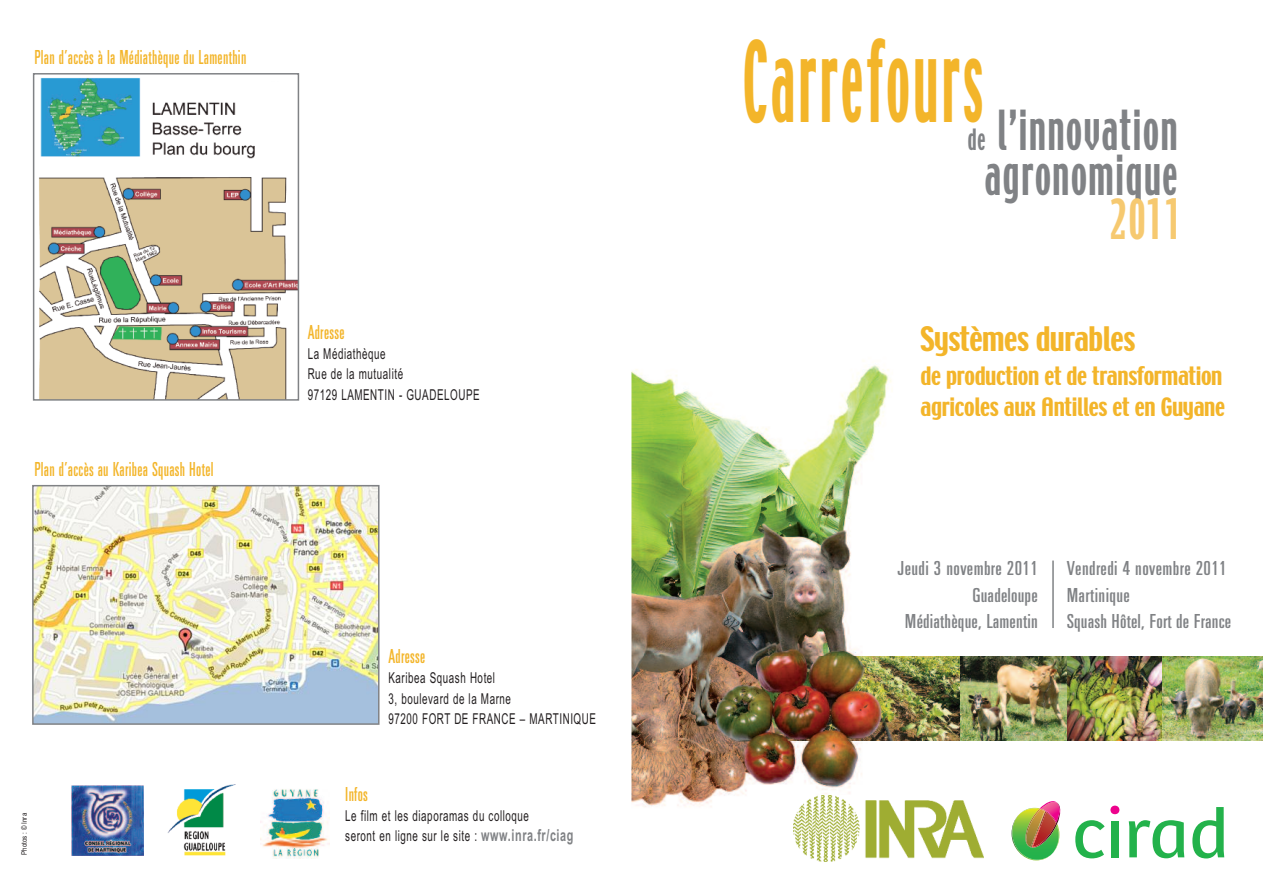
<style>
.page{position:relative;width:1263px;height:893px;background:#fff}
.page>*{position:absolute;margin:0;border:0;box-sizing:border-box;transform-origin:0 0}
.t1{font:99.45px "Techno";letter-spacing:.075em;color:#f3b52a;scale:.5 1}
.t2{font:49.05px/45px "Techno";letter-spacing:.05em;color:#808285;text-align:center;scale:.69 1}
.t3{font:49.05px "Techno";color:#f6c970;scale:.69 1}
.t4{font:30px "Techno";letter-spacing:-.015em;color:#f3b52a}
.t5{font:22.5px/31.5px "Techno";letter-spacing:-.015em;color:#f3b52a}
.t6{font:21px/27.6px "Univers Cinquan Neuf Normal";letter-spacing:.01em;color:#808285;text-align:right}
.t7{font:21px "Univers Cinquan Neuf Normal";letter-spacing:.02em;color:#f3b52a;scale:.8 1}
.t8{font:15px/20.2px "Arial Narrow";letter-spacing:.045em;color:#231f20;scale:.8 1}
.t9{font:7.5px "Arial Narrow";color:#231f20}
.s1{font-weight:700;font-size:16.5px;color:#808285}
.s2{font-size:26.1px}
</style>
<div class="page">
<img style="left:893px;top:657px;width:370px;height:83px">
<img style="left:39px;top:78px;width:257px;height:320px">
<div style="left:33px;top:73px;width:266px;height:328px;border:2px solid #808285"></div>
<img style="left:35px;top:488px;width:341px;height:234px">
<div style="left:32px;top:485px;width:347px;height:240px;border:2px solid #808285"></div>
<img style="left:631px;top:365px;width:262px;height:442px">
<img style="left:771px;top:657px;width:122px;height:83px">
<svg style="left:71px;top:785px;width:73px;height:71px"></svg>
<img style="left:72px;top:785px;width:71px;height:71px">
<img style="left:167px;top:784px;width:69px;height:72px">
<img style="left:261px;top:789px;width:69px;height:69px">
<hr style="left:1052px;top:561px;width:2px;height:67px;background:#808285">
<img style="left:1011px;top:801px;width:50px;height:60px">
<svg style="left:1075px;top:820px;width:30px;height:38px"></svg>
<div style="left:1111px;top:821px;width:8px;height:36px;background:#23b24b"></div>
<div style="left:1110px;top:806px;width:9px;height:8px;background:#ed028c;border-radius:50%"></div>
<svg style="left:1129px;top:820px;width:55px;height:38px"></svg>
<svg style="left:1192px;top:807px;width:32px;height:51px"></svg>
<img style="left:793px;top:796px;width:190px;height:66px">
<h3 class="t7" style="left:34px;top:46px;width:266px">Plan d’accès à la Médiathèque du Lamenthin</h3>
<h3 class="t7" style="left:34px;top:458px;width:225px">Plan d’accès au Karibea Squash Hotel</h3>
<p class="t9" style="left:20px;top:855px;width:43px;rotate:-90deg">Photos : © Inra</p>
<h3 class="t7" style="left:308px;top:321px;width:47px">Adresse</h3>
<p class="t8" style="left:308px;top:344px;width:216px">La Médiathèque<br>Rue de la mutualité<br>97129 LAMENTIN - GUADELOUPE</p>
<h3 class="t7" style="left:388px;top:645px;width:47px">Adresse</h3>
<p class="t8" style="left:388px;top:668px;width:261px">Karibea Squash Hotel<br>3, boulevard de la Marne<br>97200 FORT DE FRANCE – MARTINIQUE</p>
<h3 class="t7" style="left:345px;top:783px;width:30px">Infos</h3>
<p class="t8" style="left:345px;top:805px;width:287px">Le film et les diaporamas du colloque<br>seront en ligne sur le site : <span class="s1">www.inra.fr/ciag</span></p>
<h1 class="t1" style="left:743px;top:30px;width:481px">Carrefours</h1>
<h2 class="t2" style="left:968px;top:110px;width:306px"><span class="s2">de</span> l’innovation agronomique</h2>
<h2 class="t3" style="left:1110px;top:193px;width:106px">2011</h2>
<h3 class="t4" style="left:920px;top:323px;width:216px">Systèmes durables</h3>
<h3 class="t5" style="left:920px;top:361px;width:306px">de production et de transformation agricoles aux Antilles et en Guyane</h3>
<h3 class="t6" style="left:898px;top:555px;width:141px">Jeudi 3 novembre 2011<br>Guadeloupe</h3>
<h3 class="t6" style="left:905px;top:608px;width:134px">Médiathèque, Lamentin</h3>
<h3 class="t6" style="left:1067px;top:555px;width:161px;text-align:left">Vendredi 4 novembre 2011<br>Martinique</h3>
<h3 class="t6" style="left:1067px;top:608px;width:166px">Squash Hôtel, Fort de France</h3>
</div>
